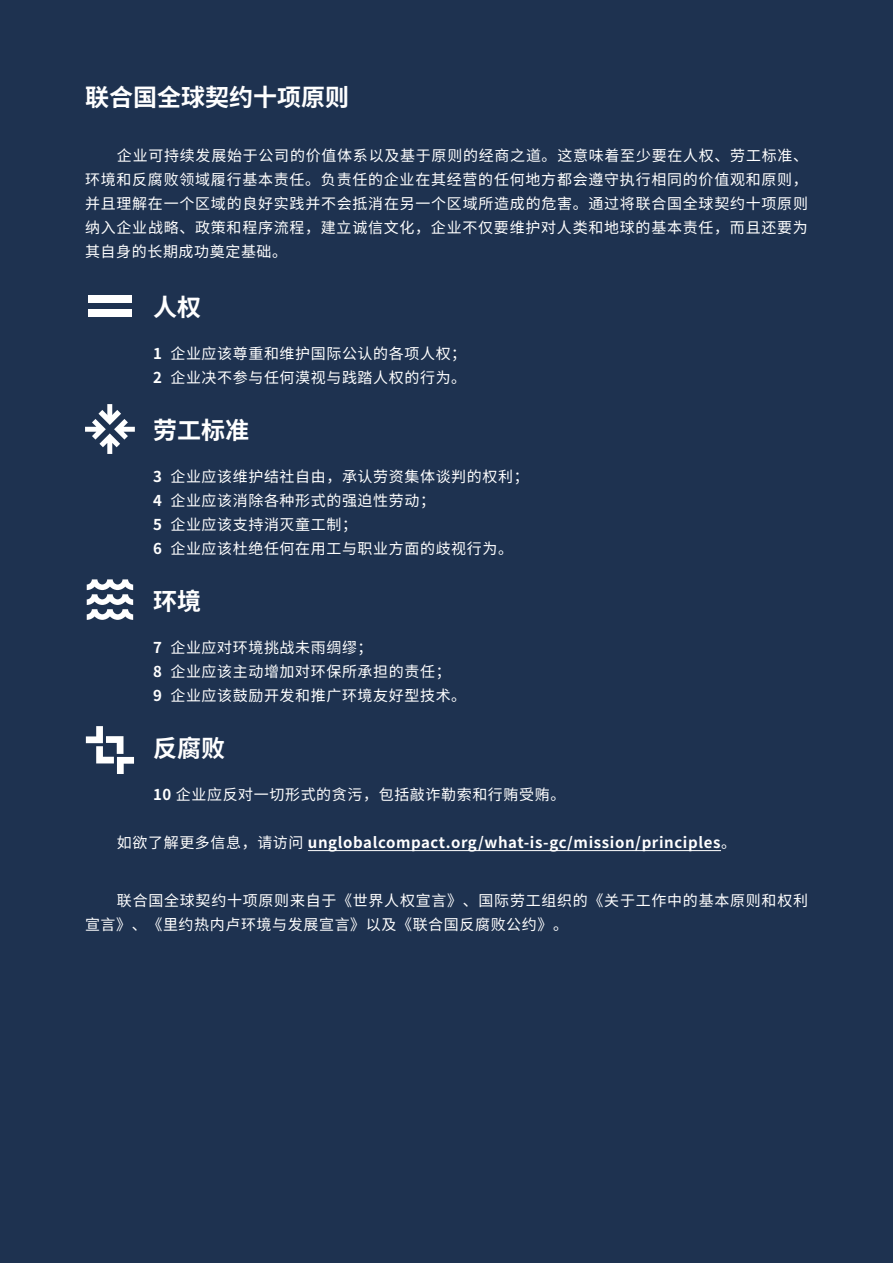
<style>
.page{position:relative;width:893px;height:1263px;background:#1e3250}
.page>*{position:absolute;margin:0;border:0;box-sizing:border-box;transform-origin:0 0}
.t1{font:700 24px "Noto Sans SC";color:#fff}
.t2{font:15px/24px "Noto Sans SC";letter-spacing:.04em;color:#fff}
.t3{font:700 15px "Noto Sans SC";letter-spacing:.04em;color:#fff}
.s1{font-weight:700}
.s2{font-weight:400}
</style>
<div class="page">
<hr style="left:308px;top:850px;width:413px;height:1px;background:#fff">
<svg style="left:86px;top:726px;width:48px;height:48px"></svg>
<svg style="left:85px;top:404px;width:50px;height:50px"></svg>
<svg style="left:87px;top:579px;width:46px;height:41px"></svg>
<div style="left:88px;top:296px;width:44px;height:7px;background:#fff"></div>
<div style="left:88px;top:310px;width:44px;height:7px;background:#fff"></div>
<h1 class="t1" style="left:85px;top:84px;width:265px">联合国全球契约十项原则</h1>
<p class="t2" style="left:85px;top:144px;width:725px;text-align:justify;text-indent:32px">企业可持续发展始于公司的价值体系以及基于原则的经商之道。这意味着至少要在人权、劳工标准、环境和反腐败领域履行基本责任。负责任的企业在其经营的任何地方都会遵守执行相同的价值观和原则，并且理解在一个区域的良好实践并不会抵消在另一个区域所造成的危害。通过将联合国全球契约十项原则纳入企业战略、政策和程序流程，建立诚信文化，企业不仅要维护对人类和地球的基本责任，而且还要为其自身的长期成功奠定基础。</p>
<h1 class="t1" style="left:153px;top:294px;width:50px">人权</h1>
<p class="t2" style="left:153px;top:342px;width:315px"><span class="s1">1</span> 企业应该尊重和维护国际公认的各项人权；<br><span class="s1">2</span> 企业决不参与任何漠视与践踏人权的行为。</p>
<h1 class="t1" style="left:153px;top:417px;width:98px">劳工标准</h1>
<p class="t2" style="left:153px;top:465px;width:377px"><span class="s1">3</span> 企业应该维护结社自由，承认劳资集体谈判的权利；<br><span class="s1">4</span> 企业应该消除各种形式的强迫性劳动；<br><span class="s1">5</span> 企业应该支持消灭童工制；<br><span class="s1">6</span> 企业应该杜绝任何在用工与职业方面的歧视行为。</p>
<h1 class="t1" style="left:153px;top:588px;width:50px">环境</h1>
<p class="t2" style="left:153px;top:636px;width:315px"><span class="s1">7</span> 企业应对环境挑战未雨绸缪；<br><span class="s1">8</span> 企业应该主动增加对环保所承担的责任；<br><span class="s1">9</span> 企业应该鼓励开发和推广环境友好型技术。</p>
<h1 class="t1" style="left:153px;top:735px;width:74px">反腐败</h1>
<p class="t2" style="left:153px;top:783px;width:414px"><span class="s1">10</span> 企业应反对一切形式的贪污，包括敲诈勒索和行贿受贿。</p>
<p class="t3" style="left:117px;top:834px;width:621px"><span class="s2">如欲了解更多信息，请访问</span> unglobalcompact.org/what-is-gc/mission/principles<span class="s2">。</span></p>
<p class="t2" style="left:85px;top:889px;width:725px;text-indent:32px">联合国全球契约十项原则来自于《世界人权宣言》、国际劳工组织的《关于工作中的基本原则和权利宣言》、《里约热内卢环境与发展宣言》以及《联合国反腐败公约》。</p>
</div>
